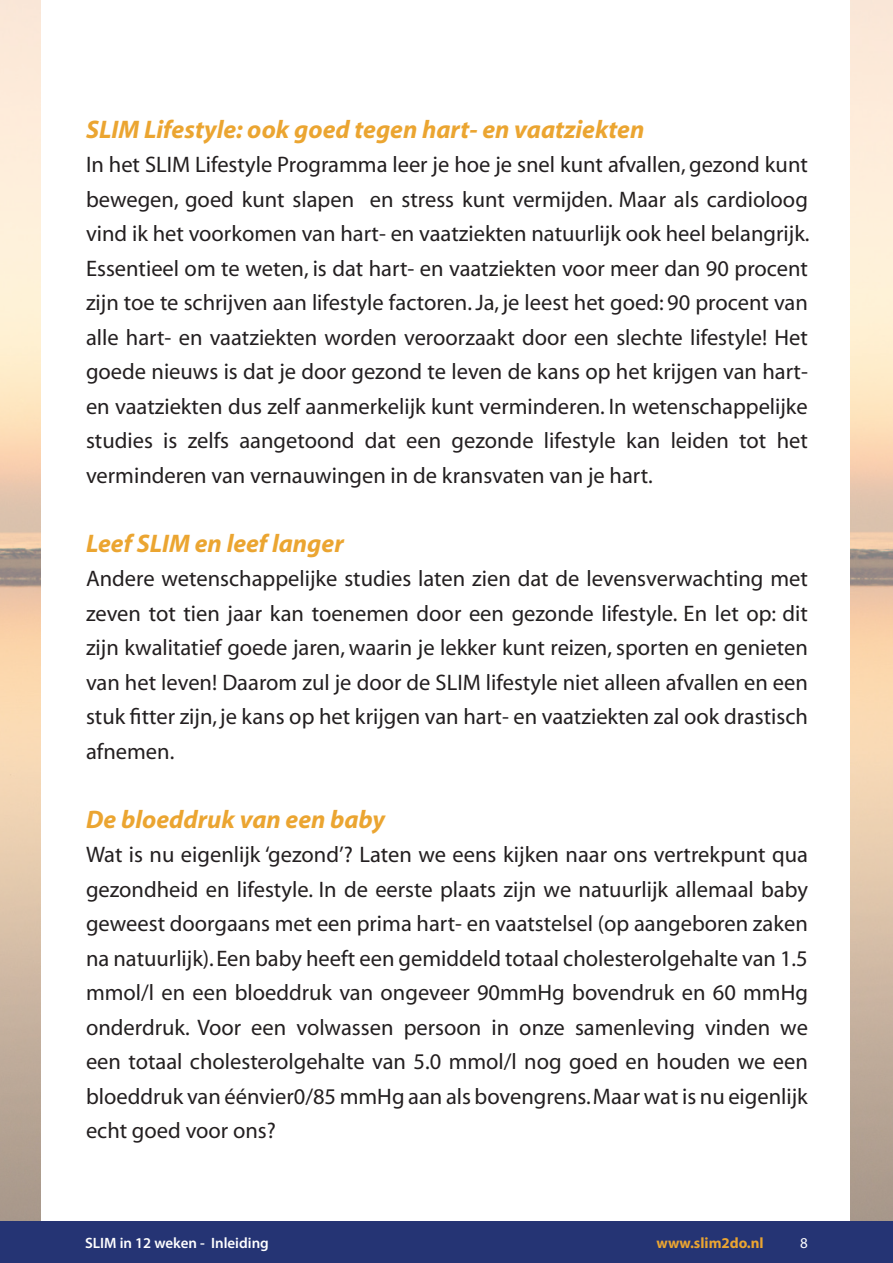
<style>
.page{position:relative;width:893px;height:1263px;background:#fff}
.page>*{position:absolute;margin:0;border:0;box-sizing:border-box;transform-origin:0 0}
.t1{font:italic 700 25.5px "Myriad";color:#eba531}
.t2{font:22.5px/34.5px "Myriad";color:#231f20;text-align:justify}
.t3{font:600 15px "Myriad Pro";color:#fff}
.t4{font:700 15px "Myriad";color:#eba531}
.t5{font:15px "Myriad Pro";color:#fff}
</style>
<div class="page">
<div style="left:0;top:1221px;width:893px;height:42px;background:#253474"></div>
<p class="t1" style="left:86px;top:116px;width:560px">SLIM Lifestyle: ook goed tegen hart- en vaatziekten</p>
<p class="t2" style="left:86px;top:148px;width:725px">In het SLIM Lifestyle Programma leer je hoe je snel kunt afvallen, gezond kunt bewegen, goed kunt slapen en stress kunt vermijden. Maar als cardioloog vind ik het voorkomen van hart- en vaatziekten natuurlijk ook heel belangrijk.<br>Essentieel om te weten, is dat hart- en vaatziekten voor meer dan 90 procent zijn toe te schrijven aan lifestyle factoren. Ja, je leest het goed: 90 procent van alle hart- en vaatziekten worden veroorzaakt door een slechte lifestyle! Het goede nieuws is dat je door gezond te leven de kans op het krijgen van hart&shy;en vaatziekten dus zelf aanmerkelijk kunt verminderen. In wetenschappelijke studies is zelfs aangetoond dat een gezonde lifestyle kan leiden tot het verminderen van vernauwingen in de kransvaten van je hart.</p>
<p class="t1" style="left:86px;top:530px;width:259px">Leef SLIM en leef langer</p>
<p class="t2" style="left:86px;top:562px;width:723px">Andere wetenschappelijke studies laten zien dat de levensverwachting met zeven tot tien jaar kan toenemen door een gezonde lifestyle. En let op: dit zijn kwalitatief goede jaren, waarin je lekker kunt reizen, sporten en genieten van het leven! Daarom zul je door de SLIM lifestyle niet alleen afvallen en een stuk fitter zijn, je kans op het krijgen van hart- en vaatziekten zal ook drastisch afnemen.</p>
<p class="t1" style="left:86px;top:806px;width:301px">De bloeddruk van een baby</p>
<p class="t2" style="left:86px;top:838px;width:723px">Wat is nu eigenlijk ‘gezond’? Laten we eens kijken naar ons vertrekpunt qua gezondheid en lifestyle. In de eerste plaats zijn we natuurlijk allemaal baby geweest doorgaans met een prima hart- en vaatstelsel (op aangeboren zaken na natuurlijk). Een baby heeft een gemiddeld totaal cholesterolgehalte van 1.5 mmol/l en een bloeddruk van ongeveer 90mmHg bovendruk en 60 mmHg onderdruk. Voor een volwassen persoon in onze samenleving vinden we een totaal cholesterolgehalte van 5.0 mmol/l nog goed en houden we een bloeddruk van éénvier0/85 mmHg aan als bovengrens. Maar wat is nu eigenlijk echt goed voor ons?</p>
<p class="t3" style="left:85px;top:1234px;width:185px">SLIM in 12 weken - Inleiding</p>
<p class="t4" style="left:657px;top:1235px;width:109px">www.slim2do.nl</p>
<p class="t5" style="left:800px;top:1235px;width:9px">8</p>
</div>
